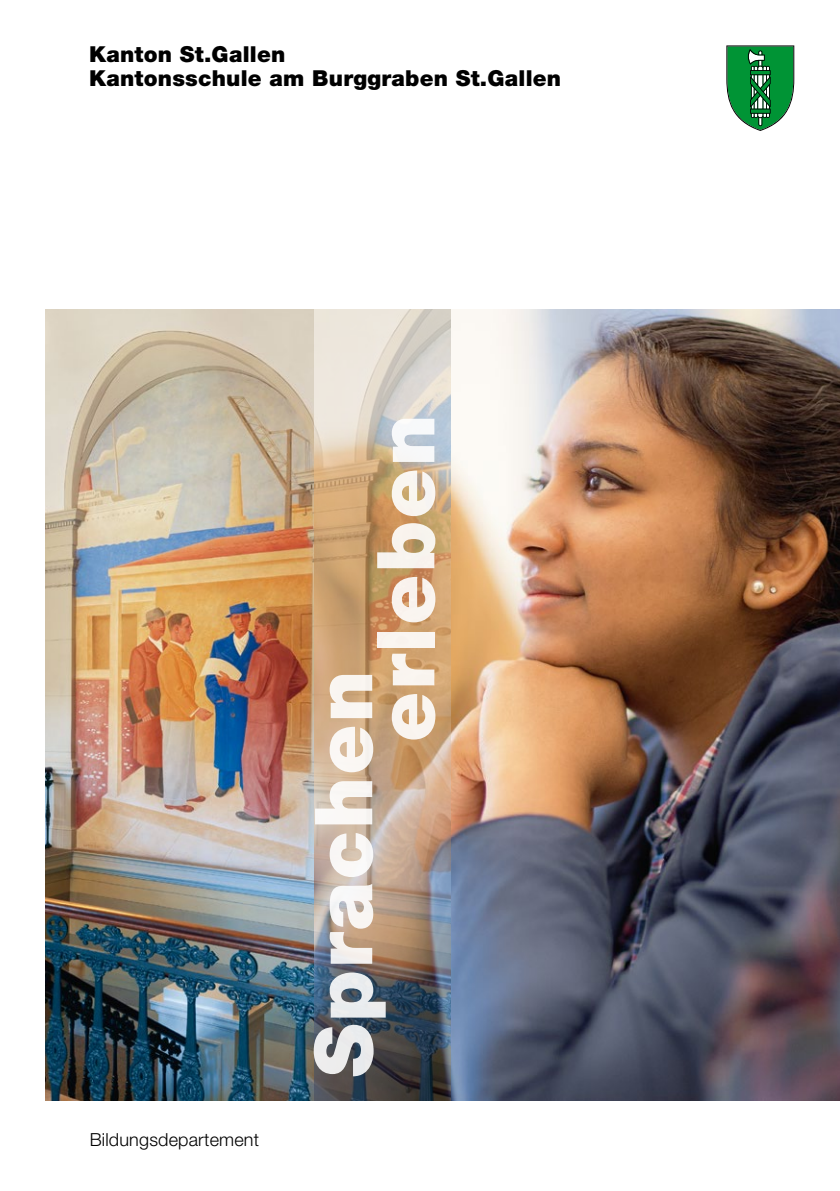
<style>
.page{position:relative;width:840px;height:1191px;background:#fff}
.page>*{position:absolute;margin:0;border:0;box-sizing:border-box;transform-origin:0 0}
.t1{font:900 80px/62px "Helvetica Neue";letter-spacing:.025em;color:#fff}
.t2{font:900 22px/24.2px "Helvetica Neue";letter-spacing:.01em;color:#000}
.t3{font:300 18px "Helvetica Neue";letter-spacing:.01em;color:#000}
</style>
<div class="page">
<svg style="left:726px;top:45px;width:67px;height:86px"></svg>
<img style="left:450px;top:309px;width:389px;height:791px">
<img style="left:45px;top:309px;width:405px;height:791px">
<p class="t2" style="left:89px;top:42px;width:473px">Kanton St.Gallen<br>Kantonsschule am Burggraben St.Gallen</p>
<p class="t3" style="left:90px;top:1128px;width:171px">Bildungsdepartement</p>
<h1 class="t1" style="left:312px;top:742px;width:329px;text-indent:-335px;rotate:-90deg">Sprachen erleben</h1>
</div>
